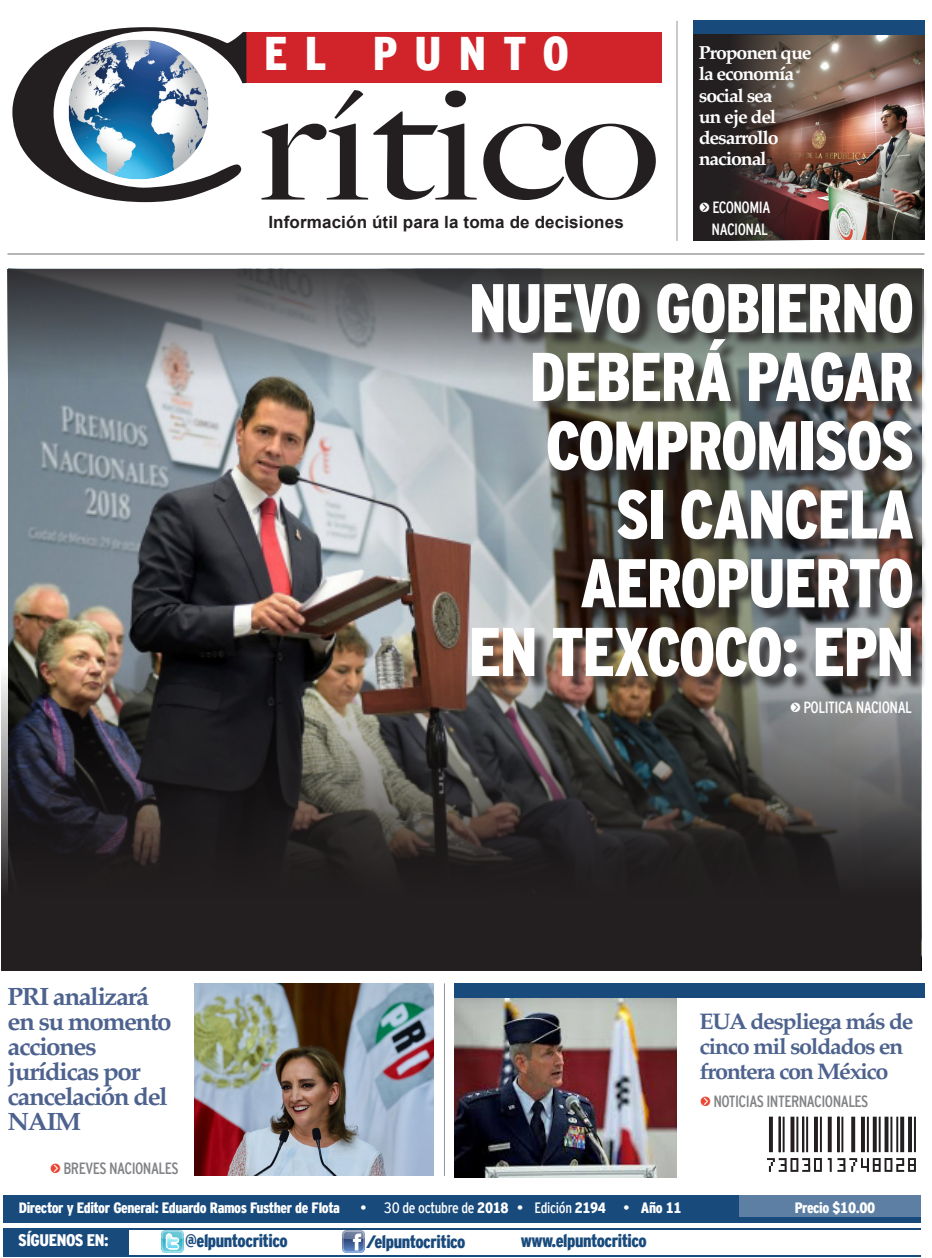
<style>
.page{position:relative;width:932px;height:1258px;background:#fff}
.page>*{position:absolute;margin:0;border:0;box-sizing:border-box;transform-origin:0 0}
._11Tit-rojo_GDE{font:900 68.75px/68.8px "Interstate Cond Mono";letter-spacing:-.025em;color:#fff;scale:.95 1}
.t1{font:900 47.12px "Interstate Cond Mono";letter-spacing:.36em;color:#fff}
._13_Titulo2das{font:700 25px/25px "Palatino";letter-spacing:-.055em;color:#4d628e;scale:1.04 1}
._13_Titulo2das-2{font:700 22.5px/25px "Palatino";letter-spacing:-.06em;color:#4d628e;scale:1.04 1}
._13_Titulo2das-3{font:700 18.75px/21.2px "Palatino";letter-spacing:-.06em;color:#fff;scale:1.04 1}
.PIE2-Redes{font:900 18px "Interstate Cond Mono";letter-spacing:-.025em;color:#184a7c}
.t2{font:700 16.88px "Arial";letter-spacing:.005em;color:#231f20}
.PIE2Siguenos{font:900 16.75px "Interstate Cond Mono";letter-spacing:-.025em;color:#fff}
.t3{font:16.25px "Interstate Cond Mono";letter-spacing:-.035em;color:#808285}
.t4{font:16.25px "Interstate Cond Mono";letter-spacing:-.035em;color:#fff}
.PIE1_regular{font:900 15px "Interstate Cond Mono";letter-spacing:-.025em;color:#fff}
.PIE1_regular-2{font:15px "Interstate Cond Mono";letter-spacing:-.02em;color:#fff}
.s1{font-family:"KG Arrows";font-size:17.5px}
.s2{font-family:"KG Arrows";font-size:17.5px;color:#eb4533}
.s3{font-weight:900}
.s4{color:#184a7c}
</style>
<div class="page">
<img style="left:844px;top:35px;width:80px;height:204px">
<img style="left:8px;top:268px;width:913px;height:702px">
<img style="left:1px;top:421px;width:919px;height:549px">
<svg style="left:7px;top:269px;width:916px;height:116px"></svg>
<hr style="left:3px;top:1255px;width:918px;height:2px;background:#184a7c">
<div style="left:4px;top:1195px;width:917px;height:27px;background:#184a7c"></div>
<hr style="left:7px;top:254px;width:917px;height:1px;background:#6c6d70">
<div style="left:3px;top:1229px;width:126px;height:28px;background:#184a7c"></div>
<hr style="left:3px;top:1228px;width:918px;height:1px;background:#184a7c">
<div style="left:739px;top:1195px;width:182px;height:22px;background:#5c7fa3"></div>
<svg style="left:767px;top:1117px;width:149px;height:55px"></svg>
<div style="left:244px;top:32px;width:418px;height:51px;background:#d1232a"></div>
<svg style="left:12px;top:27px;width:234px;height:175px"></svg>
<svg style="left:262px;top:90px;width:394px;height:110px"></svg>
<img style="left:162px;top:1231px;width:21px;height:21px">
<img style="left:343px;top:1231px;width:22px;height:22px">
<div style="left:693px;top:20px;width:231px;height:15px;background:#184a7c"></div>
<img style="left:195px;top:983px;width:239px;height:193px">
<img style="left:454px;top:998px;width:223px;height:179px">
<div style="left:454px;top:983px;width:470px;height:15px;background:#184a7c"></div>
<hr style="left:444px;top:983px;width:1px;height:193px;background:#939598">
<hr style="left:677px;top:21px;width:1px;height:220px;background:#939598">
<img style="left:693px;top:35px;width:151px;height:206px">
<div style="left:474px;top:285px;width:454px;height:408px;background:#231f20;opacity:.75"></div>
<p class="t1" style="left:264px;top:27px;width:306px">EL PUNTO</p>
<p class="t2" style="left:268px;top:211px;width:357px">Información útil para la toma de decisiones</p>
<p class="_13_Titulo2das-3" style="left:699px;top:42px;width:110px">Proponen que la economía social sea<br>un eje del desarrollo nacional</p>
<p class="t4" style="left:699px;top:198px;width:72px"><span class="s1">u</span> ECONOMIA</p>
<p class="t4" style="left:712px;top:220px;width:58px">NACIONAL</p>
<p class="_11Tit-rojo_GDE" style="left:469px;top:273px;width:470px">NUEVO GOBIERNO</p>
<p class="_11Tit-rojo_GDE" style="left:529px;top:342px;width:406px">DEBERÁ PAGAR<br>COMPROMISOS</p>
<p class="_11Tit-rojo_GDE" style="left:615px;top:480px;width:316px">SI CANCELA</p>
<p class="_11Tit-rojo_GDE" style="left:580px;top:548px;width:353px">AEROPUERTO</p>
<p class="_11Tit-rojo_GDE" style="left:469px;top:617px;width:471px">EN TEXCOCO: EPN</p>
<p class="_13_Titulo2das" style="left:8px;top:984px;width:159px">PRI analizará en su momento acciones jurídicas por cancelación del<br>NAIM</p>
<p class="t3" style="left:51px;top:1159px;width:130px"><span class="s2">u</span> BREVES NACIONALES</p>
<p class="t4" style="left:790px;top:698px;width:123px"><span class="s1">u</span> POLITICA NACIONAL</p>
<p class="_13_Titulo2das-2" style="left:699px;top:1009px;width:207px">EUA despliega más de cinco mil soldados en frontera con México</p>
<p class="t3" style="left:700px;top:1092px;width:169px"><span class="s2">u</span> NOTICIAS INTERNACIONALES</p>
<p class="PIE1_regular" style="left:19px;top:1200px;width:323px">Director y Editor General: Eduardo Ramos Fusther de Flota</p>
<p class="PIE1_regular-2" style="left:360px;top:1199px;width:323px">• 30 de octubre de <span class="s3">2018</span> • Edición <span class="s3">2194</span> • <span class="s3">Año 11</span></p>
<p class="PIE1_regular" style="left:795px;top:1200px;width:82px">Precio $10.00</p>
<p class="PIE2Siguenos" style="left:18px;top:1231px;width:96px">SÍGUENOS EN:<span class="s4">:</span></p>
<p class="PIE2-Redes" style="left:185px;top:1231px;width:104px">@elpuntocritico</p>
<p class="PIE2-Redes" style="left:366px;top:1231px;width:101px">/elpuntocritico</p>
<p class="PIE2-Redes" style="left:521px;top:1230px;width:128px">www.elpuntocritico</p>
</div>
